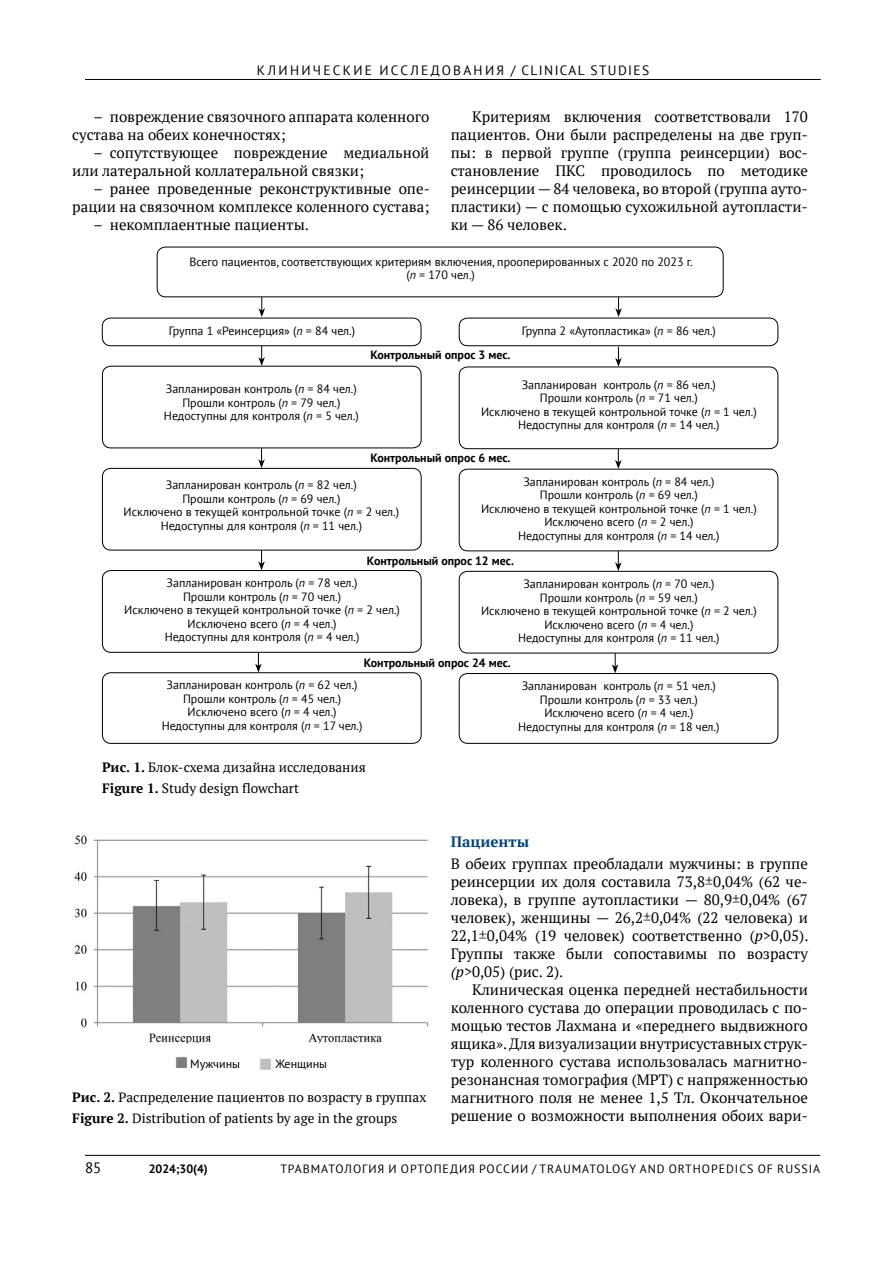
<style>
.page{position:relative;width:893px;height:1263px;background:#fff}
.page>*{position:absolute;margin:0;border:0;box-sizing:border-box;transform-origin:0 0}
.t1{font:15px/18px "PT Serif";color:#000;text-align:justify}
.t2{font:700 15px "PT Serif";color:#00427a}
.t3{font:15px "PT Sans";color:#000}
.t4{font:13.5px/20.4px "PT Serif";color:#000}
.t5{font:13.5px "PT Sans";letter-spacing:.17em;color:#000}
.t6{font:12px/13.5px "PT Sans";color:#000;text-align:center}
.t7{font:700 12px "PT Sans";color:#000}
.t8{font:12px "PT Sans";letter-spacing:.08em;color:#000}
.s1{font-style:italic}
.s2{font-weight:700}
</style>
<div class="page">
<hr style="left:85px;top:79px;width:736px;height:1px;background:#000">
<hr style="left:85px;top:1155px;width:735px;height:1px;background:#000">
<div style="left:102px;top:366px;width:319px;height:82px;border:1px solid #000;border-radius:9px"></div>
<div style="left:157px;top:247px;width:566px;height:50px;border:1px solid #000;border-radius:9px"></div>
<div style="left:102px;top:318px;width:319px;height:28px;border:1px solid #000;border-radius:9px"></div>
<div style="left:459px;top:318px;width:319px;height:28px;border:1px solid #000;border-radius:9px"></div>
<svg style="left:259px;top:297px;width:6px;height:20px"></svg>
<svg style="left:615px;top:297px;width:7px;height:20px"></svg>
<svg style="left:258px;top:346px;width:7px;height:20px"></svg>
<div style="left:102px;top:468px;width:319px;height:82px;border:1px solid #000;border-radius:9px"></div>
<svg style="left:258px;top:448px;width:7px;height:20px"></svg>
<div style="left:102px;top:570px;width:319px;height:82px;border:1px solid #000;border-radius:9px"></div>
<svg style="left:258px;top:550px;width:7px;height:20px"></svg>
<div style="left:102px;top:672px;width:319px;height:71px;border:1px solid #000;border-radius:9px"></div>
<svg style="left:255px;top:652px;width:7px;height:20px"></svg>
<div style="left:459px;top:367px;width:319px;height:82px;border:1px solid #000;border-radius:9px"></div>
<svg style="left:615px;top:347px;width:7px;height:20px"></svg>
<div style="left:459px;top:469px;width:319px;height:82px;border:1px solid #000;border-radius:9px"></div>
<svg style="left:615px;top:449px;width:7px;height:20px"></svg>
<div style="left:459px;top:571px;width:319px;height:82px;border:1px solid #000;border-radius:9px"></div>
<svg style="left:615px;top:551px;width:7px;height:20px"></svg>
<div style="left:459px;top:673px;width:319px;height:70px;border:1px solid #000;border-radius:9px"></div>
<svg style="left:612px;top:653px;width:6px;height:20px"></svg>
<img style="left:74px;top:835px;width:355px;height:209px">
<img style="left:175px;top:1057px;width:13px;height:12px">
<img style="left:260px;top:1058px;width:11px;height:12px">
<p class="t5" style="left:257px;top:61px;width:394px">КЛИНИЧЕСКИЕ ИССЛЕДОВАНИЯ / СLINICAL STUDIES</p>
<p class="t1" style="left:72px;top:108px;width:359px;text-indent:21px">– повреждение связочного аппарата коленного сустава на обеих конечностях;</p>
<p class="t1" style="left:72px;top:144px;width:359px;text-indent:21px">– сопутствующее повреждение медиальной или латеральной коллатеральной связки;</p>
<p class="t1" style="left:72px;top:180px;width:359px;text-align:right">– ранее проведенные реконструктивные опе&shy;рации на связочном комплексе коленного сустава;</p>
<p class="t1" style="left:94px;top:216px;width:217px">– некомплаентные пациенты.</p>
<p class="t1" style="left:451px;top:108px;width:359px;text-indent:21px">Критериям включения соответствовали 170 пациентов. Они были распределены на две груп&shy;пы: в первой группе (группа реинсерции) вос&shy;становление ПКС проводилось по методике реинсерции — 84 человека, во второй (группа ауто&shy;пластики) — с помощью сухожильной аутопласти&shy;ки — 86 человек.</p>
<p class="t6" style="left:189px;top:254px;width:505px">ВСЕГО ПАЦИЕНТОВ, СООТВЕТСТВУЮЩИХ КРИТЕРИЯМ ВКЛЮЧЕНИЯ, ПРООПЕРИРОВАННЫХ С 2020 ПО 2023 Г. (<span class="s1">n</span> = 170 ЧЕЛ.)</p>
<p class="t6" style="left:169px;top:323px;width:188px">ГРУППА 1 «РЕИНСЕРЦИЯ» (<span class="s1">n</span> = 84 ЧЕЛ.)</p>
<p class="t6" style="left:522px;top:323px;width:196px">ГРУППА 2 «АУТОПЛАСТИКА» (<span class="s1">n</span> = 86 ЧЕЛ.)</p>
<p class="t6" style="left:164px;top:382px;width:196px">ЗАПЛАНИРОВАН КОНТРОЛЬ (<span class="s1">n</span> = 84 ЧЕЛ.)<br>П РОШЛИ КОНТРОЛЬ (<span class="s1">n</span> = 79 ЧЕЛ.)<br>НЕДОСТУПНЫ ДЛЯ КОНТРОЛЯ (<span class="s1">n</span> = 5 ЧЕЛ.)</p>
<p class="t7" style="left:370px;top:347px;width:142px">Контрольный опрос 3 мес.</p>
<p class="t6" style="left:481px;top:378px;width:277px">ЗАПЛАНИРОВАН КОНТРОЛЬ (<span class="s1">n</span> = 86 ЧЕЛ.)<br>П РОШЛИ КОНТРОЛЬ (<span class="s1">n</span> = 71 ЧЕЛ.)<br>ИСКЛЮЧЕНО В ТЕКУЩЕЙ КОНТРОЛЬНОЙ ТОЧКЕ (<span class="s1">n</span> = 1 ЧЕЛ.)<br>НЕДОСТУПНЫ ДЛЯ КОНТРОЛЯ (<span class="s1">n</span> = 14 ЧЕЛ.)</p>
<p class="t7" style="left:370px;top:450px;width:142px">Контрольный опрос 6 мес.</p>
<p class="t6" style="left:481px;top:475px;width:277px">ЗАПЛАНИРОВАН КОНТРОЛЬ (<span class="s1">n</span> = 84 ЧЕЛ.)<br>П РОШЛИ КОНТРОЛЬ (<span class="s1">n</span> = 69 ЧЕЛ.)<br>ИСКЛЮЧЕНО В ТЕКУЩЕЙ КОНТРОЛЬНОЙ ТОЧКЕ (<span class="s1">n</span> = 1 ЧЕЛ.)<br>ИСКЛЮЧЕНО ВСЕГО (<span class="s1">n</span> = 2 ЧЕЛ.)<br>НЕДОСТУПНЫ ДЛЯ КОНТРОЛЯ (<span class="s1">n</span> = 14 ЧЕЛ.)</p>
<p class="t6" style="left:481px;top:577px;width:277px">ЗАПЛАНИРОВАН КОНТРОЛЬ (<span class="s1">n</span> = 70 ЧЕЛ.)<br>П РОШЛИ КОНТРОЛЬ (<span class="s1">n</span> = 59 ЧЕЛ.)<br>ИСКЛЮЧЕНО В ТЕКУЩЕЙ КОНТРОЛЬНОЙ ТОЧКЕ (<span class="s1">n</span> = 2 ЧЕЛ.)<br>ИСКЛЮЧЕНО ВСЕГО (<span class="s1">n</span> = 4 ЧЕЛ.)<br>НЕДОСТУПНЫ ДЛЯ КОНТРОЛЯ (<span class="s1">n</span> = 11 ЧЕЛ.)</p>
<p class="t6" style="left:518px;top:679px;width:203px">ЗАПЛАНИРОВАН КОНТРОЛЬ (<span class="s1">n</span> = 51 ЧЕЛ.)<br>П РОШЛИ КОНТРОЛЬ (<span class="s1">n</span> = 33 ЧЕЛ.)<br>ИСКЛЮЧЕНО ВСЕГО (<span class="s1">n</span> = 4 ЧЕЛ.)<br>НЕДОСТУПНЫ ДЛЯ КОНТРОЛЯ (<span class="s1">n</span> = 18 ЧЕЛ.)</p>
<p class="t6" style="left:124px;top:478px;width:277px">ЗАПЛАНИРОВАН КОНТРОЛЬ (<span class="s1">n</span> = 82 ЧЕЛ.)<br>П РОШЛИ КОНТРОЛЬ (<span class="s1">n</span> = 69 ЧЕЛ.)<br>ИСКЛЮЧЕНО В ТЕКУЩЕЙ КОНТРОЛЬНОЙ ТОЧКЕ (<span class="s1">n</span> = 2 ЧЕЛ.)<br>НЕДОСТУПНЫ ДЛЯ КОНТРОЛЯ (<span class="s1">n</span> = 11 ЧЕЛ.)</p>
<p class="t7" style="left:367px;top:552px;width:149px">Контрольный опрос 12 мес.</p>
<p class="t6" style="left:124px;top:576px;width:277px">ЗАПЛАНИРОВАН КОНТРОЛЬ (<span class="s1">n</span> = 78 ЧЕЛ.)<br>П РОШЛИ КОНТРОЛЬ (<span class="s1">n</span> = 70 ЧЕЛ.)<br>ИСКЛЮЧЕНО В ТЕКУЩЕЙ КОНТРОЛЬНОЙ ТОЧКЕ (<span class="s1">n</span> = 2 ЧЕЛ.)<br>ИСКЛЮЧЕНО ВСЕГО (<span class="s1">n</span> = 4 ЧЕЛ.)<br>НЕДОСТУПНЫ ДЛЯ КОНТРОЛЯ (<span class="s1">n</span> = 4 ЧЕЛ.)</p>
<p class="t6" style="left:162px;top:678px;width:202px">ЗАПЛАНИРОВАН КОНТРОЛЬ (<span class="s1">n</span> = 62 ЧЕЛ.)<br>П РОШЛИ КОНТРОЛЬ (<span class="s1">n</span> = 45 ЧЕЛ.)<br>ИСКЛЮЧЕНО ВСЕГО (<span class="s1">n</span> = 4 ЧЕЛ.)<br>НЕДОСТУПНЫ ДЛЯ КОНТРОЛЯ (<span class="s1">n</span> = 17 ЧЕЛ.)</p>
<p class="t7" style="left:364px;top:655px;width:149px">Контрольный опрос 24 мес.</p>
<p class="t4" style="left:102px;top:758px;width:265px"><span class="s2">Рис. 1.</span> Блок-схема дизайна исследования<br><span class="s2">Figure 1.</span> Study design flowchart</p>
<p class="t6" style="left:190px;top:1056px;width:51px">МУЖЧИНЫ</p>
<p class="t6" style="left:275px;top:1056px;width:53px">ЖЕНЩИНЫ</p>
<p class="t4" style="left:72px;top:1088px;width:356px"><span class="s2">Рис. 2.</span> Распределение пациентов по возрасту в группах<br><span class="s2">Figure 2.</span> Distribution of patients by age in the groups</p>
<p class="t2" style="left:451px;top:833px;width:80px">Пациенты</p>
<p class="t1" style="left:451px;top:855px;width:359px">В обеих группах преобладали мужчины: в группе реинсерции их доля составила 73,8±0,04% (62 че&shy;ловека), в группе аутопластики — 80,9±0,04% (67 человек), женщины — 26,2±0,04% (22 человека) и 22,1±0,04% (19 человек) соответственно (<span class="s1">p</span>&gt;0,05).<br>Группы также были сопоставимы по возрасту <span class="s1">(p</span>&gt;0,05) (рис. 2).</p>
<p class="t1" style="left:451px;top:981px;width:359px;text-indent:21px">Клиническая оценка передней нестабильности коленного сустава до операции проводилась с по&shy;мощью тестов Лахмана и «переднего выдвижного ящика». Для визуализации внутрисуставных струк&shy;тур коленного сустава использовалась магнитно&shy;резонансная томография (МРТ) с напряженностью магнитного поля не менее 1,5 Тл. Окончательное решение о возможности выполнения обоих вари-</p>
<p class="t3" style="left:85px;top:1158px;width:18px">85</p>
<p class="t7" style="left:149px;top:1160px;width:60px">2024;30(4)</p>
<p class="t6" style="left:280px;top:1161px;width:65px">ТРАВ МАТОЛО</p>
<p class="t8" style="left:362px;top:1161px;width:90px">ГИЯ И ОРТОПЕДИЯ</p>
<p class="t6" style="left:479px;top:1161px;width:17px">РОССИИ</p>
<p class="t8" style="left:532px;top:1161px;width:117px">/ TRAU MATOLOGY AND</p>
<p class="t6" style="left:669px;top:1161px;width:58px">ORTHOPEDICS</p>
<p class="t6" style="left:758px;top:1161px;width:28px">OF RUSSIA</p>
</div>
